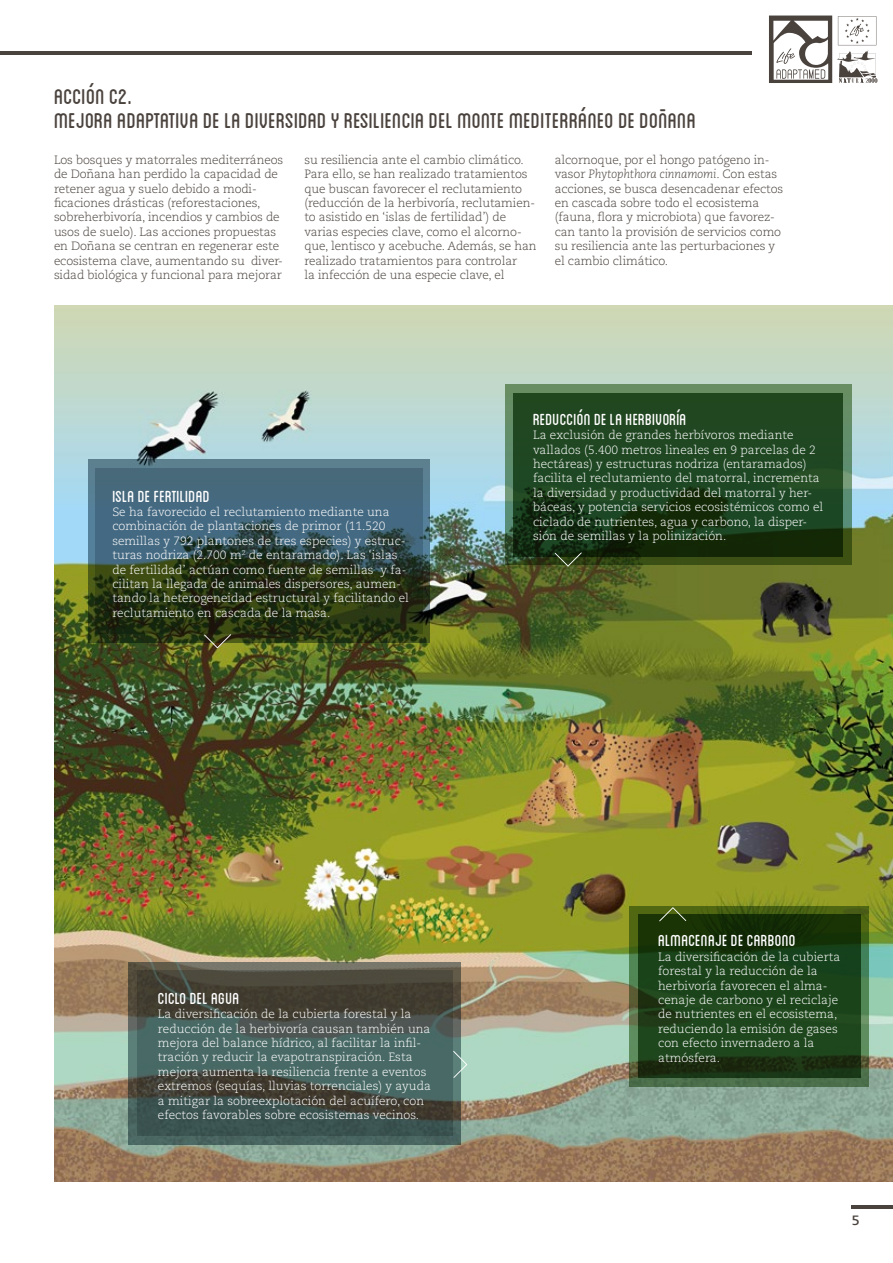
<style>
.page{position:relative;width:893px;height:1263px;background:#fff}
.page>*{position:absolute;margin:0;border:0;box-sizing:border-box;transform-origin:0 0}
.t1{font:30px/24px "Blanch Caps";color:#4a423d}
.t2{font:22.5px "Blanch Caps";color:#fff}
.t3{font:700 13.5px "Caecilia LT Std";color:#4a423d}
.t4{font:300 12px/14.4px "Caecilia LT Std";color:#fff}
.t5{font:300 12px/14.4px "Caecilia LT Std";letter-spacing:-.01em;color:#4a423d}
.s1{font-style:italic}
</style>
<div class="page">
<hr style="left:0;top:51px;width:752px;height:3px;background:#4a423d">
<hr style="left:852px;top:1206px;width:41px;height:3px;background:#4a423d">
<svg style="left:769px;top:16px;width:108px;height:67px"></svg>
<img style="left:54px;top:305px;width:839px;height:877px">
<svg style="left:88px;top:459px;width:341px;height:184px;background:#455f57"></svg>
<svg style="left:95px;top:469px;width:328px;height:165px;background:#344c48"></svg>
<svg style="left:505px;top:384px;width:347px;height:181px;background:#527348"></svg>
<svg style="left:514px;top:393px;width:329px;height:163px;background:#1c3f1b"></svg>
<svg style="left:629px;top:906px;width:240px;height:180px;background:#4e6f38"></svg>
<svg style="left:638px;top:914px;width:223px;height:164px;background:#1a3c15"></svg>
<svg style="left:128px;top:962px;width:333px;height:183px;background:#59655c"></svg>
<svg style="left:137px;top:971px;width:315px;height:165px;background:#44514b"></svg>
<svg style="left:204px;top:634px;width:27px;height:14px"></svg>
<svg style="left:555px;top:552px;width:27px;height:15px"></svg>
<svg style="left:659px;top:907px;width:27px;height:14px"></svg>
<svg style="left:453px;top:1051px;width:14px;height:27px"></svg>
<h1 class="t1" style="left:54px;top:83px;width:644px">Acción c2.<br>Mejora adaptativa de la diversidad y resiliencia del Monte Mediterráneo de Doñana</h1>
<p class="t5" style="left:54px;top:153px;width:231px">Los bosques y matorrales mediterráneos de Doñana han perdido la capacidad de retener agua y suelo debido a modi&shy;ficaciones drásticas (reforestaciones, sobreherbivoría, incendios y cambios de usos de suelo). Las acciones propuestas en Doñana se centran en regenerar este ecosistema clave, aumentando su diver&shy;sidad biológica y funcional para mejorar</p>
<p class="t5" style="left:304px;top:153px;width:234px">su resiliencia ante el cambio climático.<br>Para ello, se han realizado tratamientos que buscan favorecer el reclutamiento (reducción de la herbivoría, reclutamien&shy;to asistido en ‘islas de fertilidad’) de varias especies clave, como el alcorno&shy;que, lentisco y acebuche. Además, se han realizado tratamientos para controlar<br>la infección de una especie clave, el</p>
<p class="t5" style="left:555px;top:153px;width:230px">alcornoque, por el hongo patógeno in&shy;vasor <span class="s1">Phytophthora cinnamomi</span>. Con estas acciones, se busca desencadenar efectos en cascada sobre todo el ecosistema (fauna, flora y microbiota) que favorez&shy;can tanto la provisión de servicios como su resiliencia ante las perturbaciones y el cambio climático.</p>
<h2 class="t2" style="left:112px;top:486px;width:99px">ISLA DE FERTILIDAD</h2>
<p class="t4" style="left:112px;top:505px;width:298px">Se ha favorecido el reclutamiento mediante una combinación de plantaciones de primor (11.520 semillas y 792 plantones de tres especies) y estruc&shy;turas nodriza (2.700 m<sup>2</sup> de entaramado). Las ‘islas de fertilidad’ actúan como fuente de semillas y fa&shy;cilitan la llegada de animales dispersores, aumen&shy;tando la heterogeneidad estructural y facilitando el reclutamiento en cascada de la masa.</p>
<h2 class="t2" style="left:533px;top:409px;width:155px">REDUCCIÓN DE LA HERBIVORÍA</h2>
<p class="t4" style="left:533px;top:428px;width:292px">La exclusión de grandes herbívoros mediante vallados (5.400 metros lineales en 9 parcelas de 2 hectáreas) y estructuras nodriza (entaramados) facilita el reclutamiento del matorral, incrementa la diversidad y productividad del matorral y her&shy;báceas, y potencia servicios ecosistémicos como el ciclado de nutrientes, agua y carbono, la disper&shy;sión de semillas y la polinización.</p>
<h2 class="t2" style="left:158px;top:988px;width:83px">CICLO DEL AGUA</h2>
<p class="t4" style="left:158px;top:1007px;width:274px">La diversificación de la cubierta forestal y la reducción de la herbivoría causan también una mejora del balance hídrico, al facilitar la infil&shy;tración y reducir la evapotranspiración. Esta mejora aumenta la resiliencia frente a eventos extremos (sequías, lluvias torrenciales) y ayuda a mitigar la sobreexplotación del acuífero, con efectos favorables sobre ecosistemas vecinos.</p>
<h2 class="t2" style="left:658px;top:930px;width:139px">ALMACENAJE DE CARBONO</h2>
<p class="t4" style="left:658px;top:950px;width:184px">La diversificación de la cubierta forestal y la reducción de la herbivoría favorecen el alma&shy;cenaje de carbono y el reciclaje de nutrientes en el ecosistema, reduciendo la emisión de gases con efecto invernadero a la atmósfera.</p>
<p class="t3" style="left:852px;top:1213px;width:9px">5</p>
</div>
